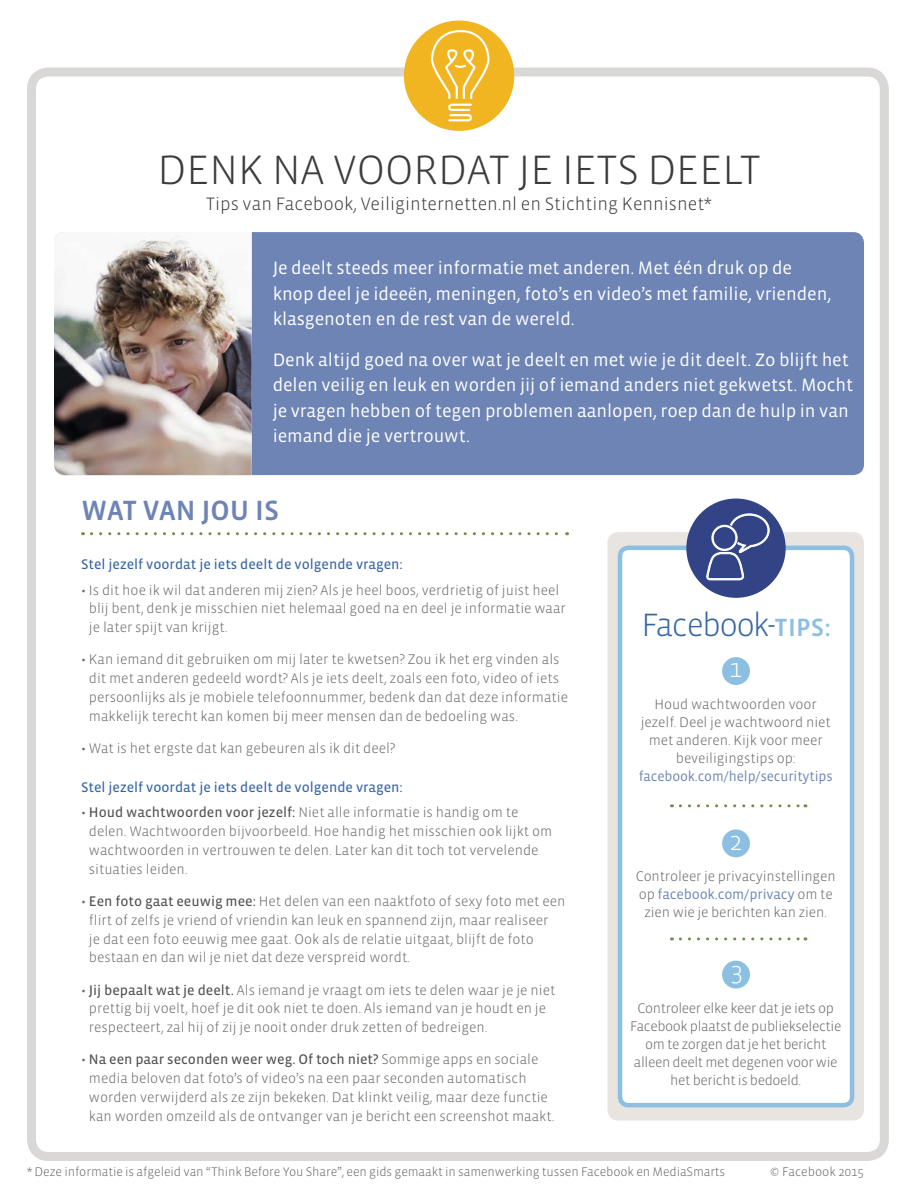
<style>
.page{position:relative;width:918px;height:1188px;background:#fff}
.page>*{position:absolute;margin:0;border:0;box-sizing:border-box;transform-origin:0 0}
.t1{font:300 42px "Vista Sans OT";color:#3c3c3c}
.t2{font:300 33px "Vista Sans OT";letter-spacing:-.05em;color:#3565a4}
.t3{font:500 28.5px "Vista Sans OT";color:#6d84b5}
.t4{font:300 25.65px "Vista Sans OT";color:#fff}
.t5{font:18.3px/25.5px "Vista Sans OT";letter-spacing:-.005em;color:#fff}
.t6{font:300 18.3px "Vista Sans OT";color:#3c3c3c}
.t7{font:300 14.25px/18.8px "Vista Sans OT";color:#686866}
.t8{font:300 14.25px/18px "Vista Sans OT";letter-spacing:-.025em;color:#686866;text-align:center}
.t9{font:14.25px "Vista Sans OT";color:#3565a4}
.t10{font:14.25px "Vista Sans OT";letter-spacing:-.005em;color:#6d85b5}
.t11{font:300 12.75px "Vista Sans OT";letter-spacing:-.01em;color:#686866}
.s1{font-weight:400;color:#505150}
.s2{font-weight:500;font-size:25.5px;color:#8dbfe3}
.s3{font-weight:400;color:#6d85b5}
</style>
<div class="page">
<div style="left:27px;top:68px;width:862px;height:1093px;border:9px solid #d9d8d6;border-radius:17px"></div>
<div style="left:608px;top:532px;width:256px;height:589px;background:#e8e5e0;border-radius:11px"></div>
<div style="left:620px;top:548px;width:232px;height:557px;background:#fff;border-radius:9px"></div>
<div style="left:618px;top:546px;width:236px;height:561px;border:4px solid #8dbfe3;border-radius:9px"></div>
<div style="left:404px;top:21px;width:110px;height:110px;background:#f1b522;border-radius:50%"></div>
<svg style="left:431px;top:29px;width:60px;height:93px"></svg>
<div style="left:54px;top:232px;width:810px;height:243px;background:#6d84b5;border-radius:11px"></div>
<img style="left:54px;top:232px;width:198px;height:243px">
<div style="left:722px;top:657px;width:28px;height:28px;background:#8dbfe3;border-radius:50%"></div>
<div style="left:722px;top:829px;width:28px;height:28px;background:#8dbfe3;border-radius:50%"></div>
<div style="left:722px;top:961px;width:28px;height:28px;background:#8dbfe3;border-radius:50%"></div>
<div style="left:686px;top:499px;width:100px;height:99px;background:#324486;border-radius:50%"></div>
<svg style="left:706px;top:513px;width:64px;height:68px"></svg>
<svg style="left:680px;top:804px;width:126px;height:3px"></svg>
<svg style="left:680px;top:937px;width:126px;height:3px"></svg>
<svg style="left:91px;top:532px;width:477px;height:3px"></svg>
<h1 class="t1" style="left:157px;top:148px;width:605px">DENK NA VOORDAT JE IETS DEELT</h1>
<p class="t6" style="left:206px;top:194px;width:507px">Tips van Facebook, Veiliginternetten.nl en Stichting Kennisnet*</p>
<p class="t5" style="left:273px;top:256px;width:560px">Je deelt steeds meer informatie met anderen. Met één druk op de knop deel je ideeën, meningen, foto’s en video’s met familie, vrienden, klasgenoten en de rest van de wereld.</p>
<p class="t5" style="left:273px;top:347px;width:582px">Denk altijd goed na over wat je deelt en met wie je dit deelt. Zo blijft het delen veilig en leuk en worden jij of iemand anders niet gekwetst. Mocht je vragen hebben of tegen problemen aanlopen, roep dan de hulp in van iemand die je vertrouwt.</p>
<h3 class="t3" style="left:81px;top:496px;width:200px">WAT VAN JOU IS</h3>
<p class="t9" style="left:81px;top:557px;width:323px">Stel jezelf voordat je iets deelt de volgende vragen:</p>
<p class="t7" style="left:89px;top:581px;width:479px;text-indent:-8px">• Is dit hoe ik wil dat anderen mij zien? Als je heel boos, verdrietig of juist heel blij bent, denk je misschien niet helemaal goed na en deel je informatie waar je later spijt van krijgt.</p>
<p class="t7" style="left:89px;top:651px;width:481px;text-indent:-8px">• Kan iemand dit gebruiken om mij later te kwetsen? Zou ik het erg vinden als dit met anderen gedeeld wordt? Als je iets deelt, zoals een foto, video of iets persoonlijks als je mobiele telefoonnummer, bedenk dan dat deze informatie makkelijk terecht kan komen bij meer mensen dan de bedoeling was.</p>
<p class="t7" style="left:81px;top:739px;width:316px">• Wat is het ergste dat kan gebeuren als ik dit deel?</p>
<p class="t9" style="left:81px;top:780px;width:323px">Stel jezelf voordat je iets deelt de volgende vragen:</p>
<p class="t7" style="left:89px;top:804px;width:465px;text-indent:-8px">• <span class="s1">Houd wachtwoorden voor jezelf:</span> Niet alle informatie is handig om te delen. Wachtwoorden bijvoorbeeld. Hoe handig het misschien ook lijkt om wachtwoorden in vertrouwen te delen. Later kan dit toch tot vervelende situaties leiden.</p>
<p class="t7" style="left:89px;top:892px;width:478px;text-indent:-8px">• <span class="s1">Een foto gaat eeuwig mee:</span> Het delen van een naaktfoto of sexy foto met een flirt of zelfs je vriend of vriendin kan leuk en spannend zijn, maar realiseer<br>je dat een foto eeuwig mee gaat. Ook als de relatie uitgaat, blijft de foto bestaan en dan wil je niet dat deze verspreid wordt.</p>
<p class="t7" style="left:89px;top:981px;width:468px;text-indent:-8px">• <span class="s1">Jij bepaalt wat je deelt.</span> Als iemand je vraagt om iets te delen waar je je niet prettig bij voelt, hoef je dit ook niet te doen. Als iemand van je houdt en je respecteert, zal hij of zij je nooit onder druk zetten of bedreigen.</p>
<p class="t7" style="left:89px;top:1050px;width:467px;text-indent:-8px">• <span class="s1">Na een paar seconden weer weg. Of toch niet?</span> Sommige apps en sociale media beloven dat foto’s of video’s na een paar seconden automatisch worden verwijderd als ze zijn bekeken. Dat klinkt veilig, maar deze functie kan worden omzeild als de ontvanger van je bericht een screenshot maakt.</p>
<h2 class="t2" style="left:642px;top:608px;width:190px">Facebook-<span class="s2">TIPS:</span></h2>
<h3 class="t4" style="left:729px;top:655px;width:14px">1</h3>
<p class="t7" style="left:641px;top:696px;width:192px;line-height:18px;text-align:center">Houd wachtwoorden voor jezelf. Deel je wachtwoord niet met anderen. Kijk voor meer beveiligingstips op:</p>
<p class="t10" style="left:639px;top:769px;width:195px">facebook.com/help/securitytips</p>
<h3 class="t4" style="left:730px;top:828px;width:14px">2</h3>
<p class="t7" style="left:636px;top:868px;width:201px;line-height:18px;text-align:center">Controleer je privacyinstellingen op <span class="s3">facebook.com/privacy</span> om te zien wie je berichten kan zien.</p>
<h3 class="t4" style="left:731px;top:958px;width:14px">3</h3>
<p class="t8" style="left:630px;top:999px;width:213px">Controleer elke keer dat je iets op<br>Facebook plaatst de publiekselectie om te zorgen dat je het bericht alleen deelt met degenen voor wie het bericht is bedoeld.</p>
<p class="t11" style="left:27px;top:1166px;width:700px">* Deze informatie is afgeleid van “Think Before You Share”, een gids gemaakt in samenwerking tussen Facebook en MediaSmarts</p>
<p class="t11" style="left:770px;top:1166px;width:95px">© Facebook 2015</p>
</div>
